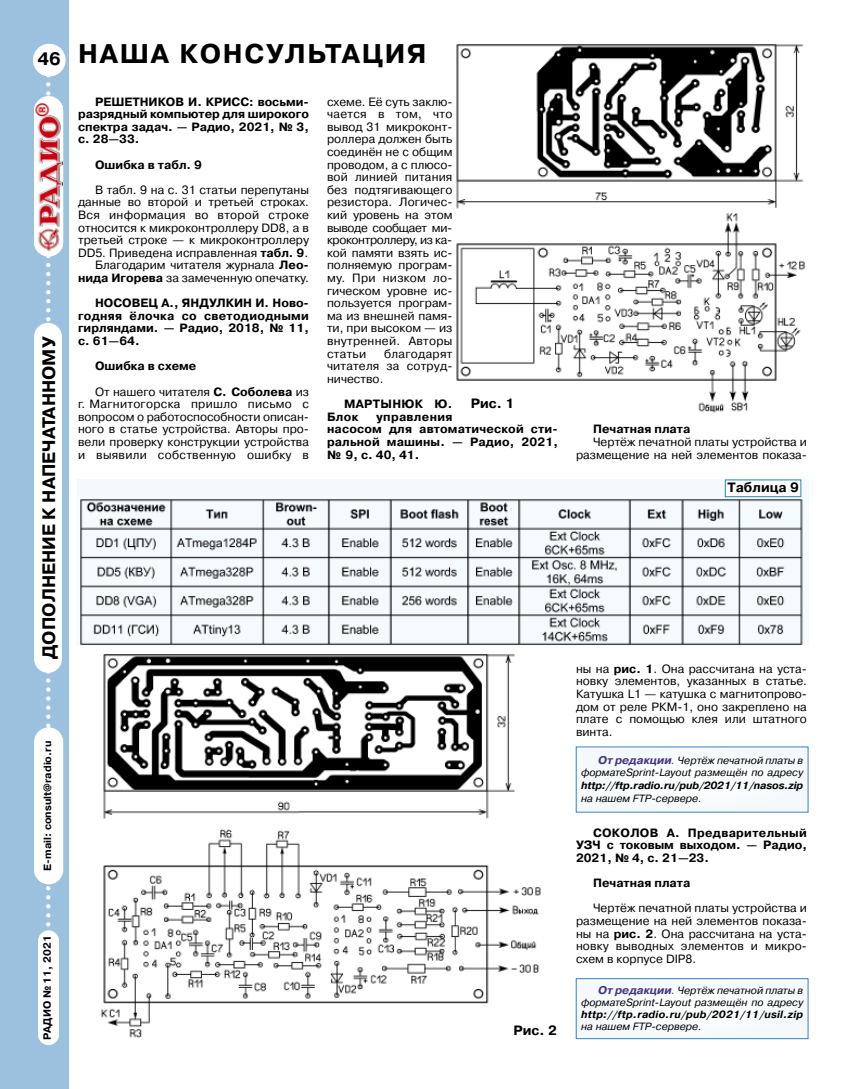
<style>
.page{position:relative;width:851px;height:1089px;background:#fff}
.page>*{position:absolute;margin:0;border:0;box-sizing:border-box;transform-origin:0 0}
.t1{font:700 27px "Pragmatica C";letter-spacing:.065em;color:#000}
.t2{font:700 18px "Pragmatica C";color:#000}
.t3{font:700 13.5px "Pragmatica C";color:#000}
.t4{font:12px/12.6px "Pragmatica C";color:#000;text-align:justify}
.t5{font:700 12px/12.6px "Pragmatica C";color:#000;text-align:justify}
.t6{font:700 12px/12.6px "Pragmatica C";letter-spacing:.025em;color:#000}
.t7{font:italic 10.5px/12.8px "Pragmatica C";color:#000;text-align:right}
.t8{font:italic 700 10.5px "Pragmatica C";letter-spacing:-.01em;color:#000}
.t9{font:italic 700 10.5px "Pragmatica C";letter-spacing:.025em;color:#000}
.t10{font:700 10.5px "Pragmatica C";color:#000}
.s1{font-weight:700}
.s2{font-weight:400}
.s3{font-weight:700;font-size:11.25px;color:#453581}
.s4{font-size:11.25px;color:#453581}
</style>
<div class="page">
<div style="left:0;top:0;width:68px;height:1089px;background:#9bc1df"></div>
<svg style="left:46px;top:76px;width:4px;height:851px"></svg>
<div style="left:38px;top:930px;width:21px;height:115px;background:#fff;border-radius:10px"></div>
<div style="left:33px;top:44px;width:33px;height:32px;background:#fff;border-radius:50%"></div>
<div style="left:34px;top:323px;width:28px;height:350px;background:#fff;border-radius:14px"></div>
<div style="left:34px;top:727px;width:29px;height:157px;background:#fff;border-radius:15px"></div>
<div style="left:34px;top:96px;width:29px;height:161px;background:#fff;border-radius:15px"></div>
<img style="left:34px;top:104px;width:29px;height:149px">
<div style="left:576px;top:747px;width:231px;height:64px;background:#f7fafc"></div>
<img style="left:456px;top:44px;width:349px;height:369px">
<div style="left:468px;top:395px;width:49px;height:18px;background:#fff"></div>
<img style="left:101px;top:654px;width:440px;height:384px">
<div style="left:511px;top:1022px;width:47px;height:17px;background:#fff"></div>
<div style="left:77px;top:478px;width:731px;height:167px;background:#f4f9fb"></div>
<img style="left:80px;top:497px;width:723px;height:148px">
<div style="left:725px;top:480px;width:75px;height:16px;background:#fff"></div>
<div style="left:724px;top:479px;width:77px;height:18px;border:1px solid #2b88b3"></div>
<div style="left:576px;top:979px;width:231px;height:59px;background:#f7fafc"></div>
<div style="left:575px;top:978px;width:233px;height:61px;border:1px solid #3782be"></div>
<h2 class="t2" style="left:38px;top:48px;width:25px">46</h2>
<h2 class="t2" style="left:39px;top:659px;width:323px;rotate:-90deg">ДОПОЛНЕНИЕ К НАПЕЧАТАННОМУ</h2>
<p class="t10" style="left:41px;top:870px;width:131px;rotate:-90deg">E-mail: consult@radio.ru</p>
<p class="t10" style="left:41px;top:1039px;width:106px;rotate:-90deg">РАДИО № 11, 2021</p>
<h1 class="t1" style="left:78px;top:38px;width:350px">НАША КОНСУЛЬТАЦИЯ</h1>
<p class="t5" style="left:78px;top:95px;width:232px;text-indent:17px">РЕШЕТНИКОВ И. КРИСС: восьми&shy;разрядный компьютер для широкого спектра задач. — Радио, 2021, № 3, с. 28—33.</p>
<p class="t5" style="left:95px;top:158px;width:108px">Ошибка в табл. 9</p>
<p class="t4" style="left:78px;top:183px;width:232px;text-align:right">В табл. 9 на с. 31 статьи перепутаны данные во второй и третьей строках.<br>Вся информация во второй строке относится к микроконтроллеру DD8, а в третьей строке — к микроконтроллеру DD5. Приведена исправленная <span class="s1">табл. 9</span>.<br>Благодарим читателя журнала <span class="s1">Лео&shy;нида Игорева</span> за замеченную опечатку.</p>
<p class="t5" style="left:78px;top:297px;width:232px;text-indent:17px">НОСОВЕЦ А., ЯНДУЛКИН И. Ново&shy;годняя ёлочка со светодиодными гирляндами. — Радио, 2018, № 11, с. 61—64.</p>
<p class="t5" style="left:95px;top:353px;width:215px;line-height:25.2px">Ошибка в схеме<br><span class="s2">От нашего читателя</span> С. Соболева <span class="s2">из</span></p>
<p class="t4" style="left:78px;top:397px;width:232px">г. Магнитогорска пришло письмо с вопросом о работоспособности описан&shy;ного в статье устройства. Авторы про&shy;вели проверку конструкции устройства и выявили собственную ошибку в</p>
<p class="t4" style="left:327px;top:95px;width:127px">схеме. Её суть заклю&shy;чается в том, что вывод 31 микроконт&shy;роллера должен быть соединён не с общим проводом, а с плюсо&shy;вой линией питания без подтягивающего резистора. Логичес&shy;кий уровень на этом выводе сообщает ми&shy;кроконтроллеру, из ка&shy;кой памяти взять ис&shy;полняемую програм&shy;му. При низком ло&shy;гическом уровне ис&shy;пользуется програм&shy;ма из внешней памя&shy;ти, при высоком — из внутренней. Авторы статьи</p>
<p class="t4" style="left:327px;top:347px;width:127px;text-indent:57px">благодарят читателя за сотруд&shy;ничество.</p>
<p class="t6" style="left:327px;top:397px;width:127px;text-indent:17px">МАРТЫНЮК Ю.<br>Блок</p>
<p class="t3" style="left:471px;top:395px;width:45px">Рис. 1</p>
<p class="t5" style="left:327px;top:410px;width:232px;text-align:left;text-indent:49px">управления<br>насосом для автоматической сти&shy;ральной машины. — Радио, 2021, № 9, с. 40, 41.</p>
<p class="t5" style="left:593px;top:423px;width:99px">Печатная плата</p>
<p class="t4" style="left:576px;top:435px;width:232px;text-align:right">Чертёж печатной платы устройства и размещение на ней элементов показа-</p>
<p class="t3" style="left:727px;top:479px;width:73px">Таблица 9</p>
<p class="t3" style="left:513px;top:1022px;width:45px">Рис. 2</p>
<p class="t4" style="left:576px;top:662px;width:232px">ны на <span class="s1">рис. 1</span>. Она рассчитана на уста&shy;новку элементов, указанных в статье.<br>Катушка L1 — катушка с магнитопрово&shy;дом от реле РКМ-1, оно закреплено на плате с помощью клея или штатного винта.</p>
<p class="t7" style="left:581px;top:753px;width:223px"><span class="s3">От редакции</span><span class="s4">.</span> Чертёж печатной платы в форматеSprint-Layout размещён по адресу</p>
<p class="t8" style="left:581px;top:779px;width:223px">http://ftp.radio.ru/pub/2021/11/nasos.zip</p>
<p class="t7" style="left:581px;top:792px;width:122px">на нашем FTP-сервере.</p>
<p class="t5" style="left:576px;top:826px;width:232px;text-indent:17px">СОКОЛОВ А. Предварительный УЗЧ с токовым выходом. — Радио, 2021, № 4, с. 21—23.</p>
<p class="t5" style="left:593px;top:876px;width:99px">Печатная плата</p>
<p class="t4" style="left:576px;top:901px;width:232px;text-indent:17px">Чертёж печатной платы устройства и размещение на ней элементов показа&shy;ны на <span class="s1">рис. 2</span>. Она рассчитана на уста&shy;новку выводных элементов и микро&shy;схем в корпусе DIP8.</p>
<p class="t7" style="left:581px;top:984px;width:223px;line-height:12px"><span class="s3">От редакции</span><span class="s4">.</span> Чертёж печатной платы в форматеSprint-Layout размещён по адресу</p>
<p class="t9" style="left:581px;top:1007px;width:223px">http://ftp.radio.ru/pub/2021/11/usil.zip</p>
<p class="t7" style="left:581px;top:1019px;width:122px">на нашем FTP-сервере.</p>
</div>
